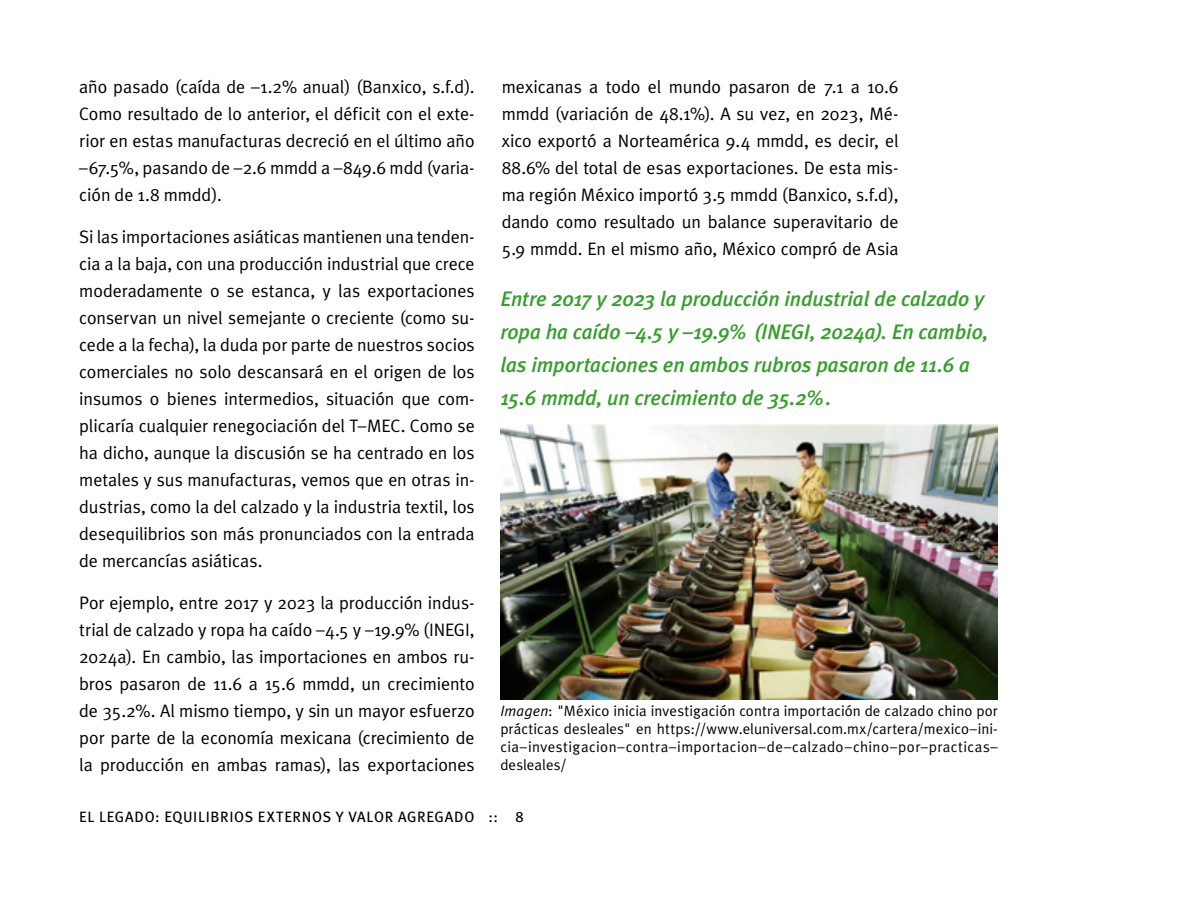
<style>
.page{position:relative;width:1188px;height:918px;background:#fff}
.page>*{position:absolute;margin:0;border:0;box-sizing:border-box;transform-origin:0 0}
.t1{font:italic 500 21px/33px "Meta Plus";letter-spacing:-.005em;color:#359f2c}
.t2{font:18px/27px "Meta Plus";letter-spacing:-.005em;color:#000;text-align:justify}
.t3{font:15px/18px "Meta Plus";letter-spacing:.025em;color:#000;text-align:justify}
.t4{font:15px "Meta Plus";letter-spacing:.04em;color:#000}
.s1{font-style:italic}
</style>
<div class="page">
<img style="left:500px;top:425px;width:498px;height:274px">
<p class="t2" style="left:79px;top:73px;width:397px">año pasado (caída de –1.2% anual) (Banxico, s.f.d).<br>Como resultado de lo anterior, el déficit con el exte&shy;rior en estas manufacturas decreció en el último año –67.5%, pasando de –2.6 mmdd a –849.6 mdd (varia&shy;ción de 1.8 mmdd).</p>
<p class="t2" style="left:79px;top:223px;width:397px">Si las importaciones asiáticas mantienen una tenden&shy;cia a la baja, con una producción industrial que crece moderadamente o se estanca, y las exportaciones conservan un nivel semejante o creciente (como su&shy;cede a la fecha), la duda por parte de nuestros socios comerciales no solo descansará en el origen de los insumos o bienes intermedios, situación que com&shy;plicaría cualquier renegociación del T–MEC. Como se ha dicho, aunque la discusión se ha centrado en los metales y sus manufacturas, vemos que en otras in&shy;dustrias, como la del calzado y la industria textil, los desequilibrios son más pronunciados con la entrada de mercancías asiáticas.</p>
<p class="t2" style="left:79px;top:589px;width:397px">Por ejemplo, entre 2017 y 2023 la producción indus&shy;trial de calzado y ropa ha caído –4.5 y –19.9% (INEGI, 2024a). En cambio, las importaciones en ambos ru&shy;bros pasaron de 11.6 a 15.6 mmdd, un crecimiento de 35.2%. Al mismo tiempo, y sin un mayor esfuerzo por parte de la economía mexicana (crecimiento de la producción en ambas ramas), las exportaciones</p>
<p class="t2" style="left:502px;top:73px;width:398px">mexicanas a todo el mundo pasaron de 7.1 a 10.6 mmdd (variación de 48.1%). A su vez, en 2023, Mé&shy;xico exportó a Norteamérica 9.4 mmdd, es decir, el 88.6% del total de esas exportaciones. De esta mis&shy;ma región México importó 3.5 mmdd (Banxico, s.f.d), dando como resultado un balance superavitario de 5.9 mmdd. En el mismo año, México compró de Asia</p>
<p class="t1" style="left:500px;top:282px;width:490px">Entre 2017 y 2023 la producción industrial de calzado y ropa ha caído –4.5 y –19.9% (INEGI, 2024a). En cambio, las importaciones en ambos rubros pasaron de 11.6 a 15.6 mmdd, un crecimiento de 35.2%.</p>
<p class="t3" style="left:500px;top:702px;width:499px"><span class="s1">Imagen</span>: "México inicia investigación contra importación de calzado chino por prácticas desleales" en https://www.eluniversal.com.mx/cartera/mexico–ini&shy;cia–investigacion–contra–importacion–de–calzado–chino–por–practicas– desleales/</p>
<p class="t4" style="left:79px;top:808px;width:446px">EL LEGADO: EQUILIBRIOS EXTERNOS Y VALOR AGREGADO :: 8</p>
</div>
